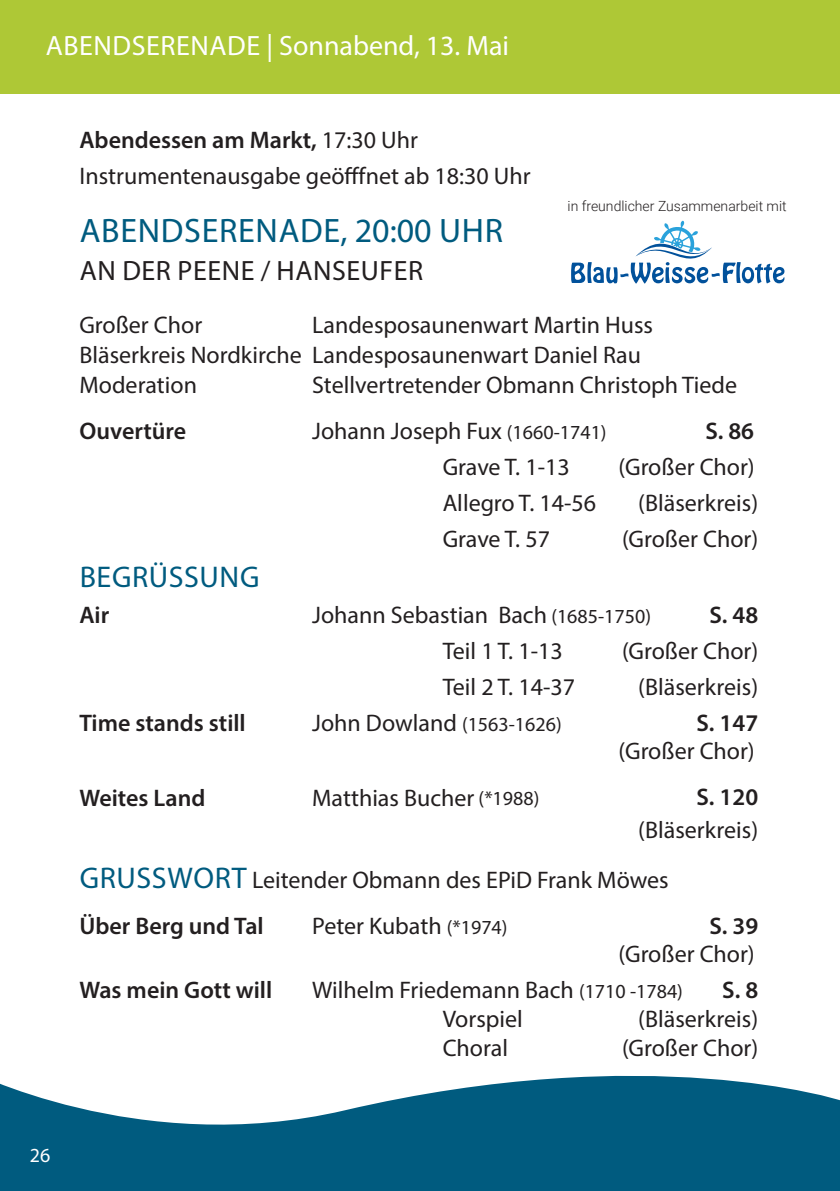
<style>
.page{position:relative;width:840px;height:1191px;background:#fff}
.page>*{position:absolute;margin:0;border:0;box-sizing:border-box;transform-origin:0 0}
.t1{font:34px "Myriad Pro";letter-spacing:.02em;color:#005b7f}
.t2{font:30px "Myriad Pro";letter-spacing:.02em;color:#005b7f}
.t3{font:28px "Myriad Pro";letter-spacing:.02em;color:#fff}
.t4{font:28px "Myriad Pro";letter-spacing:.02em;color:#231f20}
.t5{font:24px/30px "Myriad Pro";color:#231f20}
.t6{font:600 24px "Myriad Pro";color:#231f20}
.t7{font:20px "Myriad Pro";color:#fff}
.t8{font:300 14px "Roboto";color:#231f20}
.s1{font-weight:600}
.s2{font-size:20px}
.s3{font-size:30px;color:#005b7f}
</style>
<div class="page">
<svg style="left:0;top:1075px;width:836px;height:116px;fill:#005b7f"></svg>
<svg style="left:836px;top:1099px;width:3px;height:92px"></svg>
<div style="left:0;top:0;width:839px;height:93px;background:#aec836"></div>
<svg style="left:571px;top:221px;width:213px;height:63px"></svg>
<p class="t3" style="left:46px;top:28px;width:464px">ABENDSERENADE | Sonnabend, 13. Mai</p>
<p class="t5" style="left:79px;top:122px;width:452px;line-height:36px"><span class="s1">Abendessen am Markt,</span> 17:30 Uhr<br>Instrumentenausgabe geöfffnet ab 18:30 Uhr</p>
<h1 class="t1" style="left:80px;top:210px;width:424px">ABENDSERENADE, 20:00 UHR</h1>
<p class="t4" style="left:80px;top:254px;width:345px">AN DER PEENE / HANSEUFER</p>
<p class="t5" style="left:79px;top:309px;width:124px">Großer Chor</p>
<p class="t8" style="left:567px;top:197px;width:220px">in freundlicher Zusammenarbeit mit</p>
<p class="t5" style="left:79px;top:309px;width:575px;text-indent:232px">Landesposaunenwart Martin Huss<br>Bläserkreis Nordkirche Landesposaunenwart Daniel Rau<br>Moderation</p>
<p class="t5" style="left:312px;top:369px;width:426px">Stellvertretender Obmann Christoph Tiede</p>
<p class="t6" style="left:79px;top:415px;width:108px">Ouvertüre</p>
<p class="t5" style="left:312px;top:415px;width:296px">Johann Joseph Fux <span class="s2">(1660-1741)</span></p>
<p class="t6" style="left:705px;top:415px;width:50px">S. 86</p>
<p class="t5" style="left:442px;top:451px;width:128px">Grave T. 1-13</p>
<p class="t5" style="left:618px;top:451px;width:138px">(Großer Chor)</p>
<p class="t5" style="left:442px;top:487px;width:155px">Allegro T. 14-56</p>
<p class="t5" style="left:638px;top:487px;width:121px">(Bläserkreis)</p>
<p class="t5" style="left:442px;top:523px;width:109px">Grave T. 57</p>
<p class="t5" style="left:621px;top:523px;width:138px">(Großer Chor)</p>
<p class="t2" style="left:80px;top:558px;width:181px">BEGRÜSSUNG</p>
<p class="t6" style="left:79px;top:599px;width:31px">Air</p>
<p class="t5" style="left:312px;top:599px;width:340px">Johann Sebastian Bach <span class="s2">(1685-1750)</span></p>
<p class="t6" style="left:709px;top:599px;width:50px">S. 48</p>
<p class="t5" style="left:442px;top:635px;width:121px">Teil 1 T. 1-13</p>
<p class="t5" style="left:621px;top:635px;width:138px">(Großer Chor)</p>
<p class="t5" style="left:442px;top:671px;width:134px">Teil 2 T. 14-37</p>
<p class="t5" style="left:638px;top:671px;width:121px">(Bläserkreis)</p>
<p class="t6" style="left:79px;top:707px;width:168px">Time stands still</p>
<p class="t5" style="left:312px;top:707px;width:251px">John Dowland <span class="s2">(1563-1626)</span></p>
<p class="t6" style="left:696px;top:707px;width:63px">S. 147</p>
<p class="t5" style="left:618px;top:736px;width:138px">(Großer Chor)</p>
<p class="t6" style="left:79px;top:782px;width:127px">Weites Land</p>
<p class="t5" style="left:312px;top:782px;width:229px">Matthias Bucher <span class="s2">(*1988)</span></p>
<p class="t6" style="left:696px;top:782px;width:63px">S. 120</p>
<p class="t5" style="left:80px;top:804px;width:679px;line-height:50px;text-indent:558px">(Bläserkreis)<br><span class="s3">GRUSSWORT</span> Leitender Obmann des EPiD Frank Möwes</p>
<p class="t6" style="left:79px;top:910px;width:186px">Über Berg und Tal</p>
<p class="t5" style="left:312px;top:910px;width:197px">Peter Kubath <span class="s2">(*1974)</span></p>
<p class="t6" style="left:709px;top:910px;width:50px">S. 39</p>
<p class="t5" style="left:618px;top:939px;width:138px">(Großer Chor)</p>
<p class="t6" style="left:79px;top:975px;width:194px">Was mein Gott will</p>
<p class="t5" style="left:312px;top:975px;width:372px">Wilhelm Friedemann Bach <span class="s2">(1710 -1784)</span></p>
<p class="t6" style="left:721px;top:975px;width:37px">S. 8</p>
<p class="t5" style="left:442px;top:1003px;width:82px">Vorspiel</p>
<p class="t5" style="left:638px;top:1003px;width:121px">(Bläserkreis)</p>
<p class="t5" style="left:442px;top:1032px;width:67px">Choral</p>
<p class="t5" style="left:621px;top:1032px;width:138px">(Großer Chor)</p>
<p class="t7" style="left:30px;top:1143px;width:22px">26</p>
</div>
